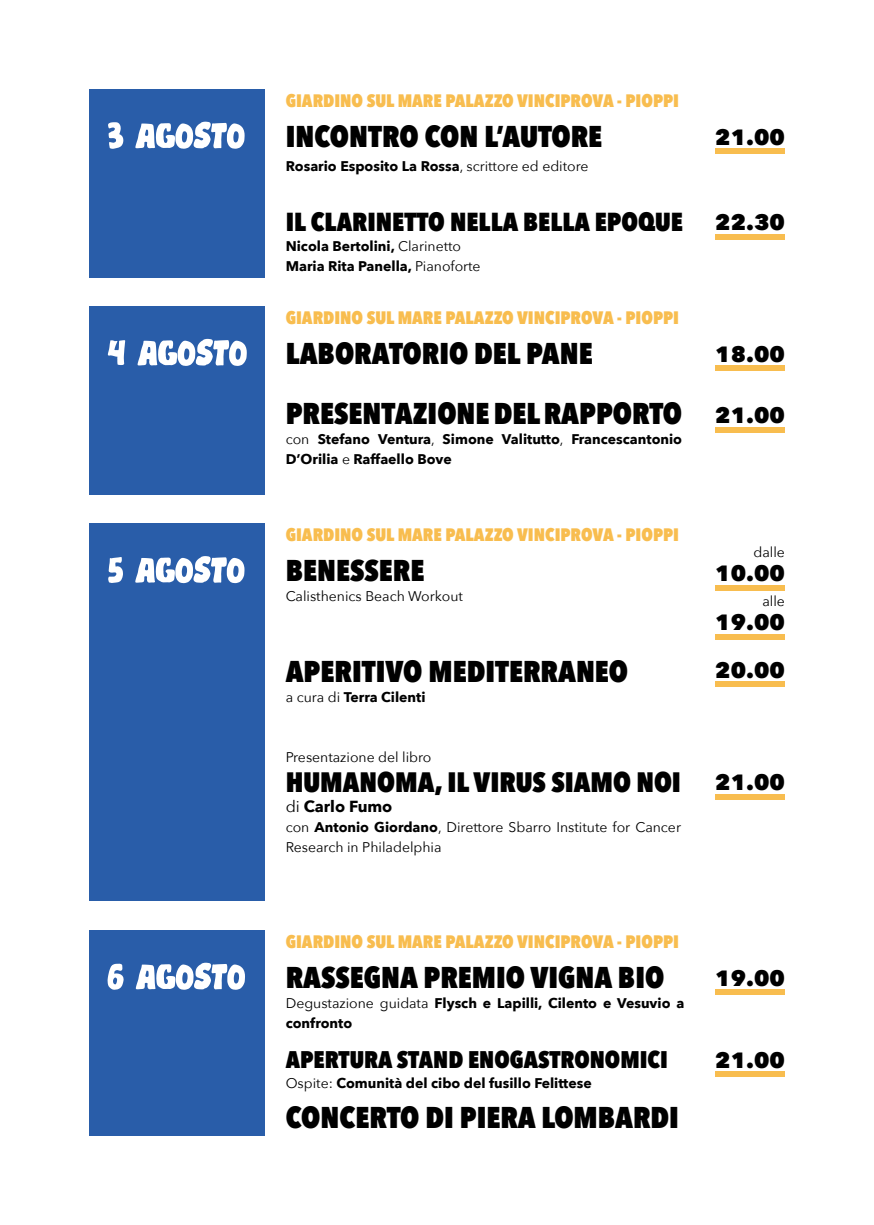
<style>
.page{position:relative;width:874px;height:1225px;background:#fff}
.page>*{position:absolute;margin:0;border:0;box-sizing:border-box;transform-origin:0 0}
.data{font:52px "Paper Works Personal Useonly";color:#fff}
.Titolo{font:800 30px "Avenir Next Condensed";color:#000}
.Titolo-2{font:800 28px "Avenir Next Condensed";color:#000}
.Titolo-3{font:800 26px "Avenir Next Condensed";color:#000}
.Titolo-4{font:800 24px "Avenir Next Condensed";color:#000}
.t1{font:800 22px "Avenir Next";color:#000}
.t2{font:800 18px "Avenir Next Condensed";color:#f8bd4f}
.testo{font:700 16px "Avenir Next";color:#000}
.testo-2{font:700 14px/20px "Avenir Next";color:#000}
.testo-3{font:14px/20px "Avenir Next";color:#000}
.Titolo-5{font:14px "Avenir Next";color:#000}
.s1{font-weight:400}
.s2{font-weight:700}
</style>
<div class="page">
<div style="left:89px;top:89px;width:175px;height:189px;background:#295da9"></div>
<div style="left:714px;top:148px;width:70px;height:6px;background:#f8bd4f"></div>
<div style="left:714px;top:234px;width:70px;height:6px;background:#f8bd4f"></div>
<div style="left:89px;top:306px;width:175px;height:189px;background:#295da9"></div>
<div style="left:714px;top:365px;width:70px;height:6px;background:#f8bd4f"></div>
<div style="left:714px;top:427px;width:70px;height:5px;background:#f8bd4f"></div>
<div style="left:89px;top:523px;width:175px;height:378px;background:#295da9"></div>
<div style="left:714px;top:681px;width:70px;height:6px;background:#f8bd4f"></div>
<div style="left:714px;top:794px;width:70px;height:5px;background:#f8bd4f"></div>
<div style="left:89px;top:930px;width:175px;height:206px;background:#295da9"></div>
<div style="left:714px;top:989px;width:70px;height:5px;background:#f8bd4f"></div>
<div style="left:714px;top:585px;width:70px;height:5px;background:#f8bd4f"></div>
<div style="left:714px;top:1071px;width:70px;height:5px;background:#f8bd4f"></div>
<div style="left:714px;top:634px;width:70px;height:5px;background:#f8bd4f"></div>
<p class="data" style="left:107px;top:112px;width:139px">3 AGOSTO</p>
<p class="data" style="left:105px;top:329px;width:143px">4 AGOSTO</p>
<p class="data" style="left:107px;top:546px;width:139px">5 AGOSTO</p>
<p class="data" style="left:107px;top:952px;width:140px">6 AGOSTO</p>
<p class="t2" style="left:285px;top:89px;width:394px">GIARDINO SUL MARE PALAZZO VINCIPROVA - PIOPPI</p>
<p class="Titolo" style="left:285px;top:118px;width:318px">INCONTRO CON L’AUTORE</p>
<p class="testo-2" style="left:285px;top:156px;width:304px">Rosario Esposito La Rossa<span class="s1">, scrittore ed editore</span></p>
<p class="Titolo-3" style="left:285px;top:206px;width:398px">IL CLARINETTO NELLA BELLA EPOQUE</p>
<p class="testo-2" style="left:285px;top:236px;width:177px">Nicola Bertolini, <span class="s1">Clarinetto</span></p>
<p class="testo-2" style="left:285px;top:256px;width:196px">Maria Rita Panella, <span class="s1">Pianoforte</span></p>
<p class="t2" style="left:285px;top:307px;width:394px">GIARDINO SUL MARE PALAZZO VINCIPROVA - PIOPPI</p>
<p class="Titolo" style="left:285px;top:335px;width:308px">LABORATORIO DEL PANE</p>
<p class="Titolo" style="left:285px;top:395px;width:398px">PRESENTAZIONE DEL RAPPORTO</p>
<p class="testo-2" style="left:285px;top:429px;width:398px"><span class="s1">con</span> Stefano Ventura<span class="s1">,</span> Simone Valitutto<span class="s1">,</span> Francescantonio<br>D’Orilia <span class="s1">e</span> Raffaello Bove</p>
<p class="t2" style="left:285px;top:524px;width:394px">GIARDINO SUL MARE PALAZZO VINCIPROVA - PIOPPI</p>
<p class="Titolo" style="left:285px;top:552px;width:140px">BENESSERE</p>
<p class="Titolo-5" style="left:285px;top:585px;width:179px">Calisthenics Beach Workout</p>
<p class="Titolo" style="left:285px;top:652px;width:344px">APERITIVO MEDITERRANEO</p>
<p class="testo-2" style="left:285px;top:686px;width:141px"><span class="s1">a cura di</span> Terra Cilenti</p>
<p class="testo-3" style="left:285px;top:746px;width:147px">Presentazione del libro</p>
<p class="Titolo-2" style="left:285px;top:764px;width:396px">HUMANOMA, IL VIRUS SIAMO NOI</p>
<p class="testo" style="left:285px;top:792px;width:108px"><span class="s1">di</span> Carlo Fumo</p>
<p class="testo-3" style="left:285px;top:816px;width:396px">con <span class="s2">Antonio Giordano</span>, Direttore Sbarro Institute for Cancer<br>Research in Philadelphia</p>
<p class="t2" style="left:285px;top:930px;width:394px">GIARDINO SUL MARE PALAZZO VINCIPROVA - PIOPPI</p>
<p class="Titolo" style="left:285px;top:958px;width:380px">RASSEGNA PREMIO VIGNA BIO</p>
<p class="testo-2" style="left:285px;top:993px;width:400px"><span class="s1">Degustazione guidata</span> Flysch e Lapilli, Cilento e Vesuvio a confronto</p>
<p class="Titolo-4" style="left:285px;top:1044px;width:383px">APERTURA STAND ENOGASTRONOMICI</p>
<p class="testo-2" style="left:285px;top:1073px;width:307px"><span class="s1">Ospite:</span> Comunità del cibo del fusillo Felittese</p>
<p class="Titolo" style="left:285px;top:1098px;width:394px">CONCERTO DI PIERA LOMBARDI</p>
<p class="t1" style="left:715px;top:123px;width:71px">21.00</p>
<p class="t1" style="left:715px;top:209px;width:71px">22.30</p>
<p class="t1" style="left:715px;top:340px;width:71px">18.00</p>
<p class="t1" style="left:715px;top:402px;width:71px">21.00</p>
<p class="testo-3" style="left:753px;top:541px;width:33px">dalle</p>
<p class="testo-3" style="left:762px;top:590px;width:24px">alle</p>
<p class="t1" style="left:715px;top:560px;width:71px">10.00</p>
<p class="t1" style="left:715px;top:609px;width:71px">19.00</p>
<p class="t1" style="left:715px;top:656px;width:71px">20.00</p>
<p class="t1" style="left:715px;top:769px;width:71px">21.00</p>
<p class="t1" style="left:715px;top:964px;width:71px">19.00</p>
<p class="t1" style="left:715px;top:1046px;width:71px">21.00</p>
</div>
